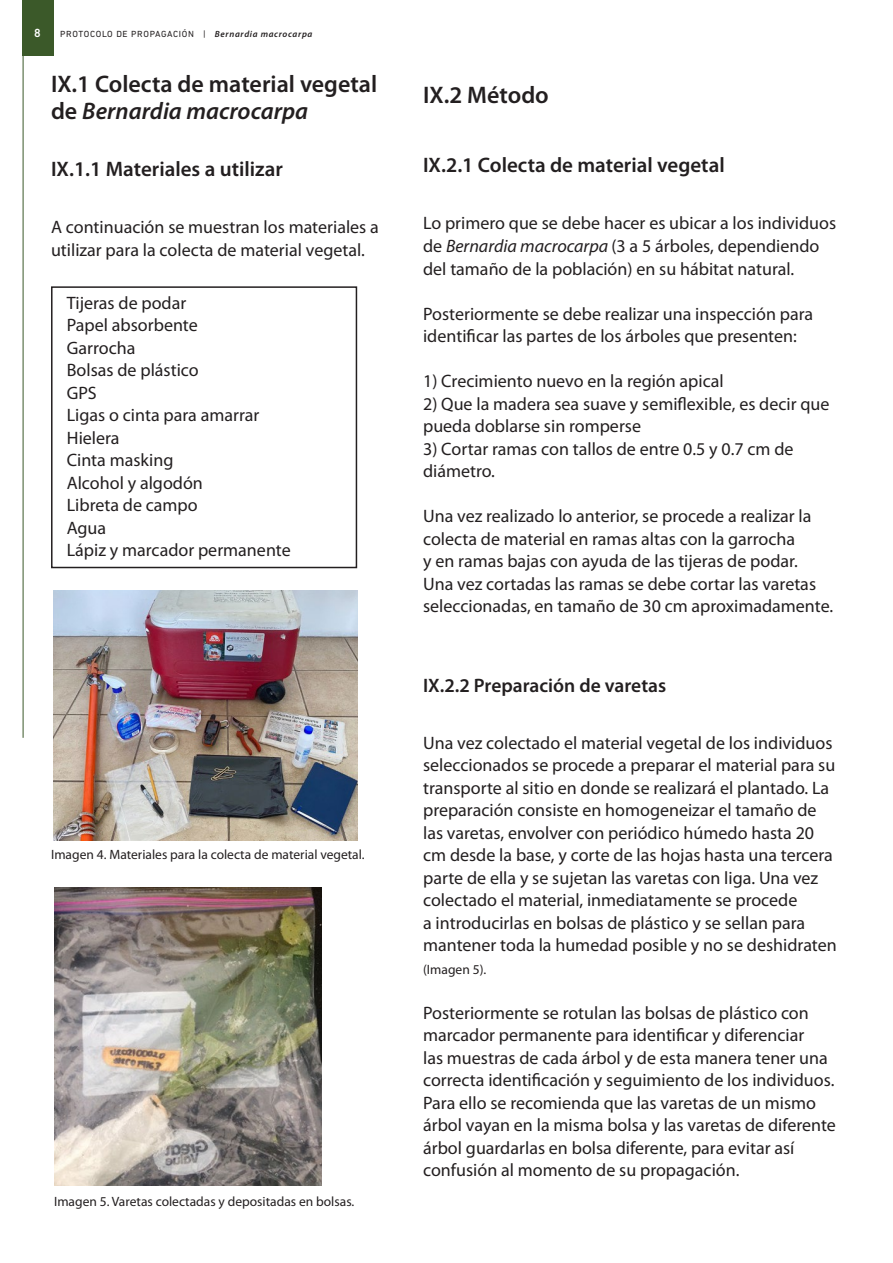
<style>
.page{position:relative;width:893px;height:1263px;background:#fff}
.page>*{position:absolute;margin:0;border:0;box-sizing:border-box;transform-origin:0 0}
.t1{font:600 24px "Myriad Pro";color:#231f20}
.t2{font:italic 600 24px "Myriad Pro";color:#231f20}
.t3{font:600 21px "Myriad Pro";color:#231f20}
.t4{font:600 19.5px "Myriad Pro";color:#231f20}
.t5{font:18px/22.5px "Myriad Pro";color:#231f20}
.t6{font:13.5px "Myriad Pro";color:#231f20}
.t7{font:500 12px "DIN Next LT Pro";color:#fff}
.t8{font:9px "DIN Next LT Pro";letter-spacing:.075em;color:#231f20}
.s1{font-family:"Myriad Pro";font-weight:600;font-style:italic}
.s2{font-style:normal}
.s3{font-style:italic}
</style>
<div class="page">
<div style="left:23px;top:0;width:31px;height:56px;background:#3b5929"></div>
<hr style="left:23px;top:54px;width:1px;height:684px;background:#3b5929">
<div style="left:51px;top:286px;width:306px;height:282px;border:2px solid #231f20"></div>
<img style="left:54px;top:591px;width:303px;height:250px">
<img style="left:54px;top:888px;width:267px;height:298px">
<p class="t7" style="left:34px;top:26px;width:8px">8</p>
<p class="t8" style="left:60px;top:29px;width:254px">PROTOCOLO DE PROPAGACIÓN | <span class="s1">Bernardia macrocarpa</span></p>
<p class="t1" style="left:51px;top:69px;width:328px">IX.1 Colecta de material vegetal</p>
<p class="t2" style="left:51px;top:96px;width:259px"><span class="s2">de</span> Bernardia macrocarpa</p>
<p class="t3" style="left:51px;top:156px;width:233px">IX.1.1 Materiales a utilizar</p>
<p class="t5" style="left:51px;top:216px;width:329px">A continuación se muestran los materiales a</p>
<p class="t5" style="left:51px;top:238px;width:315px">utilizar para la colecta de material vegetal.</p>
<p class="t5" style="left:67px;top:291px;width:121px">Tijeras de podar</p>
<p class="t5" style="left:67px;top:314px;width:133px">Papel absorbente</p>
<p class="t5" style="left:67px;top:336px;width:70px">Garrocha</p>
<p class="t5" style="left:67px;top:359px;width:133px">Bolsas de plástico</p>
<p class="t5" style="left:67px;top:381px;width:32px">GPS</p>
<p class="t5" style="left:67px;top:404px;width:194px">Ligas o cinta para amarrar</p>
<p class="t5" style="left:67px;top:426px;width:54px">Hielera</p>
<p class="t5" style="left:67px;top:449px;width:108px">Cinta masking</p>
<p class="t5" style="left:67px;top:471px;width:138px">Alcohol y algodón</p>
<p class="t5" style="left:67px;top:494px;width:132px">Libreta de campo</p>
<p class="t5" style="left:67px;top:516px;width:41px">Agua</p>
<p class="t5" style="left:67px;top:539px;width:226px">Lápiz y marcador permanente</p>
<p class="t6" style="left:51px;top:846px;width:315px">Imagen 4. Materiales para la colecta de material vegetal.</p>
<p class="t6" style="left:54px;top:1193px;width:302px">Imagen 5. Varetas colectadas y depositadas en bolsas.</p>
<p class="t1" style="left:423px;top:80px;width:127px">IX.2 Método</p>
<p class="t3" style="left:423px;top:152px;width:303px">IX.2.1 Colecta de material vegetal</p>
<p class="t5" style="left:423px;top:212px;width:415px">Lo primero que se debe hacer es ubicar a los individuos de <span class="s3">Bernardia macrocarpa</span> (3 a 5 árboles, dependiendo del tamaño de la población) en su hábitat natural.</p>
<p class="t5" style="left:423px;top:302px;width:392px">Posteriormente se debe realizar una inspección para identificar las partes de los árboles que presenten:</p>
<p class="t5" style="left:423px;top:369px;width:302px">1) Crecimiento nuevo en la región apical</p>
<p class="t5" style="left:423px;top:392px;width:408px">2) Que la madera sea suave y semiflexible, es decir que pueda doblarse sin romperse</p>
<p class="t5" style="left:423px;top:437px;width:372px">3) Cortar ramas con tallos de entre 0.5 y 0.7 cm de diámetro.</p>
<p class="t5" style="left:423px;top:504px;width:412px">Una vez realizado lo anterior, se procede a realizar la colecta de material en ramas altas con la garrocha<br>y en ramas bajas con ayuda de las tijeras de podar.<br>Una vez cortadas las ramas se debe cortar las varetas seleccionadas, en tamaño de 30 cm aproximadamente.</p>
<p class="t4" style="left:423px;top:673px;width:245px">IX.2.2 Preparación de varetas</p>
<p class="t5" style="left:423px;top:731px;width:415px">Una vez colectado el material vegetal de los individuos seleccionados se procede a preparar el material para su transporte al sitio en donde se realizará el plantado. La preparación consiste en homogeneizar el tamaño de las varetas, envolver con periódico húmedo hasta 20 cm desde la base, y corte de las hojas hasta una tercera parte de ella y se sujetan las varetas con liga. Una vez colectado el material, inmediatamente se procede<br>a introducirlas en bolsas de plástico y se sellan para mantener toda la humedad posible y no se deshidraten</p>
<p class="t6" style="left:423px;top:961px;width:65px">(Imagen 5).</p>
<p class="t5" style="left:423px;top:1001px;width:414px">Posteriormente se rotulan las bolsas de plástico con marcador permanente para identificar y diferenciar<br>las muestras de cada árbol y de esta manera tener una correcta identificación y seguimiento de los individuos.<br>Para ello se recomienda que las varetas de un mismo árbol vayan en la misma bolsa y las varetas de diferente árbol guardarlas en bolsa diferente, para evitar así confusión al momento de su propagación.</p>
</div>
